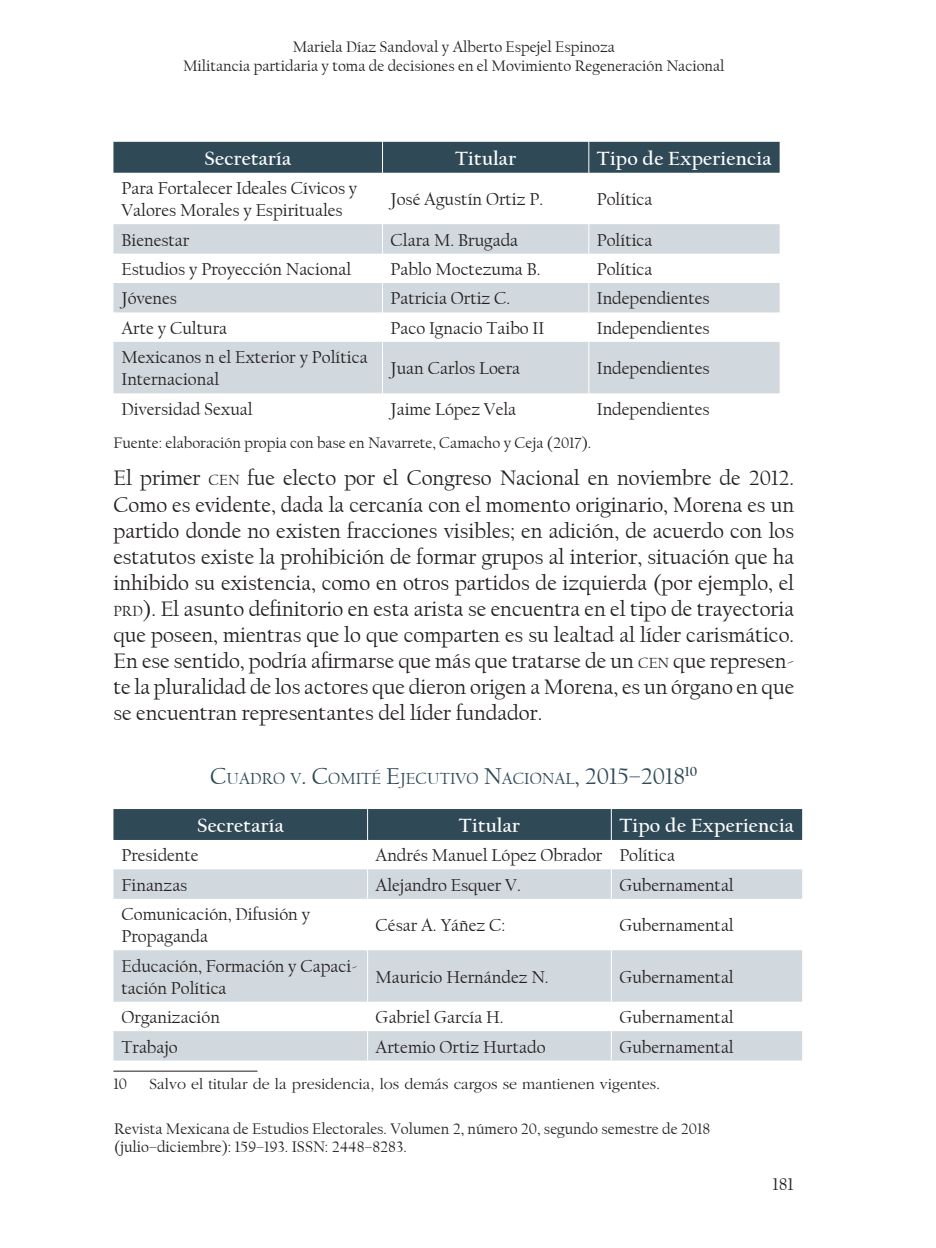
<style>
.page{position:relative;width:936px;height:1248px;background:#fff}
.page>*{position:absolute;margin:0;border:0;box-sizing:border-box;transform-origin:0 0}
.t1{font:22px/26px "Californian FB";color:#241f1f;text-align:justify}
.t2{font:700 20px "Californian FB";letter-spacing:.01em;color:#fff}
.t3{font:18px/22px "Californian FB";color:#241f1f}
.t4{font:16.8px "Californian FB";color:#2f4957}
.t5{font:16px/18px "Californian FB";color:#241f1f}
.t6{font:300 16px "Garamond";color:#241f1f}
.s1{font-size:15.4px}
.s2{font-size:24px}
</style>
<div class="page">
<div style="left:113px;top:142px;width:666px;height:31px;background:#2f4957"></div>
<svg style="left:113px;top:224px;width:666px;height:169px;fill:#d1d9de"></svg>
<hr style="left:382px;top:142px;width:1px;height:31px;background:#fff">
<hr style="left:588px;top:142px;width:1px;height:31px;background:#fff">
<svg style="left:382px;top:224px;width:1px;height:29px"></svg>
<svg style="left:588px;top:224px;width:1px;height:29px"></svg>
<hr style="left:382px;top:253px;width:1px;height:30px;background:#fff">
<hr style="left:588px;top:253px;width:1px;height:30px;background:#fff">
<svg style="left:382px;top:283px;width:1px;height:29px"></svg>
<svg style="left:588px;top:283px;width:1px;height:29px"></svg>
<hr style="left:382px;top:312px;width:1px;height:30px;background:#fff">
<hr style="left:588px;top:312px;width:1px;height:30px;background:#fff">
<hr style="left:382px;top:342px;width:1px;height:51px;background:#fff">
<hr style="left:588px;top:342px;width:1px;height:51px;background:#fff">
<div style="left:113px;top:809px;width:689px;height:30px;background:#2f4957"></div>
<svg style="left:113px;top:869px;width:689px;height:191px;fill:#d1d9de"></svg>
<svg style="left:367px;top:869px;width:1px;height:29px"></svg>
<svg style="left:611px;top:869px;width:1px;height:29px"></svg>
<hr style="left:367px;top:898px;width:1px;height:52px;background:#fff">
<hr style="left:611px;top:898px;width:1px;height:52px;background:#fff">
<hr style="left:367px;top:950px;width:1px;height:51px;background:#fff">
<hr style="left:611px;top:950px;width:1px;height:51px;background:#fff">
<hr style="left:367px;top:1001px;width:1px;height:30px;background:#fff">
<hr style="left:611px;top:1001px;width:1px;height:30px;background:#fff">
<svg style="left:367px;top:1031px;width:1px;height:29px"></svg>
<svg style="left:611px;top:1031px;width:1px;height:29px"></svg>
<hr style="left:367px;top:809px;width:1px;height:30px;background:#fff">
<hr style="left:611px;top:809px;width:1px;height:30px;background:#fff">
<hr style="left:113px;top:1070px;width:144px;height:1px;background:#241f1f">
<p class="t5" style="left:183px;top:37px;width:543px;line-height:19.2px;text-align:center">Mariela Díaz Sandoval y Alberto Espejel Espinoza<br>Militancia partidaria y toma de decisiones en el Movimiento Regeneración Nacional</p>
<p class="t2" style="left:204px;top:147px;width:88px">Secretaría</p>
<p class="t2" style="left:455px;top:147px;width:63px">Titular</p>
<p class="t2" style="left:596px;top:147px;width:176px">Tipo de Experiencia</p>
<p class="t3" style="left:121px;top:177px;width:237px">Para Fortalecer Ideales Cívicos y<br>Valores Morales y Espirituales</p>
<p class="t3" style="left:390px;top:188px;width:154px">José Agustín Ortiz P.</p>
<p class="t3" style="left:596px;top:188px;width:57px">Política</p>
<p class="t3" style="left:121px;top:229px;width:69px">Bienestar</p>
<p class="t3" style="left:390px;top:229px;width:129px">Clara M. Brugada</p>
<p class="t3" style="left:596px;top:229px;width:57px">Política</p>
<p class="t3" style="left:121px;top:258px;width:231px">Estudios y Proyección Nacional</p>
<p class="t3" style="left:390px;top:258px;width:152px">Pablo Moctezuma B.</p>
<p class="t3" style="left:596px;top:258px;width:57px">Política</p>
<p class="t3" style="left:121px;top:288px;width:57px">Jóvenes</p>
<p class="t3" style="left:390px;top:288px;width:121px">Patricia Ortiz C.</p>
<p class="t3" style="left:596px;top:288px;width:114px">Independientes</p>
<p class="t3" style="left:121px;top:317px;width:107px">Arte y Cultura</p>
<p class="t3" style="left:390px;top:317px;width:155px">Paco Ignacio Taibo II</p>
<p class="t3" style="left:596px;top:317px;width:114px">Independientes</p>
<p class="t3" style="left:121px;top:346px;width:248px">Mexicanos n el Exterior y Política<br>Internacional</p>
<p class="t3" style="left:390px;top:357px;width:131px">Juan Carlos Loera</p>
<p class="t3" style="left:596px;top:357px;width:114px">Independientes</p>
<p class="t3" style="left:121px;top:398px;width:133px">Diversidad Sexual</p>
<p class="t3" style="left:390px;top:398px;width:127px">Jaime López Vela</p>
<p class="t3" style="left:596px;top:398px;width:114px">Independientes</p>
<p class="t5" style="left:113px;top:434px;width:479px">Fuente: elaboración propia con base en Navarrete, Camacho y Ceja (2017).</p>
<p class="t1" style="left:113px;top:465px;width:682px">El primer <span class="s1">CEN</span> fue electo por el Congreso Nacional en noviembre de 2012.<br>Como es evidente, dada la cercanía con el momento originario, Morena es un partido donde no existen fracciones visibles; en adición, de acuerdo con los estatutos existe la prohibición de formar grupos al interior, situación que ha inhibido su existencia, como en otros partidos de izquierda (por ejemplo, el <span class="s1">PRD</span>). El asunto definitorio en esta arista se encuentra en el tipo de trayectoria que poseen, mientras que lo que comparten es su lealtad al líder carismático.<br>En ese sentido, podría afirmarse que más que tratarse de un <span class="s1">CEN</span> que represen&shy;te la pluralidad de los actores que dieron origen a Morena, es un órgano en que se encuentran representantes del líder fundador.</p>
<p class="t4" style="left:210px;top:769px;width:489px"><span class="s2">C</span>UADRO V<span class="s2">. C</span>OMITÉ <span class="s2">E</span>JECUTIVO <span class="s2">N</span>ACIONAL<span class="s2">, 2015–2018</span><sup>10</sup></p>
<p class="t2" style="left:197px;top:814px;width:88px">Secretaría</p>
<p class="t2" style="left:459px;top:814px;width:63px">Titular</p>
<p class="t2" style="left:619px;top:814px;width:176px">Tipo de Experiencia</p>
<p class="t3" style="left:121px;top:844px;width:79px">Presidente</p>
<p class="t3" style="left:375px;top:844px;width:301px">Andrés Manuel López Obrador Política</p>
<p class="t3" style="left:121px;top:874px;width:67px">Finanzas</p>
<p class="t3" style="left:375px;top:874px;width:147px">Alejandro Esquer V.</p>
<p class="t3" style="left:619px;top:874px;width:116px">Gubernamental</p>
<p class="t3" style="left:121px;top:903px;width:190px">Comunicación, Difusión y<br>Propaganda</p>
<p class="t3" style="left:375px;top:914px;width:131px">César A. Yáñez C:</p>
<p class="t3" style="left:619px;top:914px;width:116px">Gubernamental</p>
<p class="t3" style="left:121px;top:954px;width:237px">Educación, Formación y Capaci&shy;tación Política</p>
<p class="t3" style="left:375px;top:965px;width:174px">Mauricio Hernández N.</p>
<p class="t3" style="left:619px;top:965px;width:116px">Gubernamental</p>
<p class="t3" style="left:121px;top:1006px;width:100px">Organización</p>
<p class="t3" style="left:375px;top:1006px;width:130px">Gabriel García H.</p>
<p class="t3" style="left:619px;top:1006px;width:116px">Gubernamental</p>
<p class="t3" style="left:121px;top:1035px;width:58px">Trabajo</p>
<p class="t3" style="left:375px;top:1035px;width:171px">Artemio Ortiz Hurtado</p>
<p class="t3" style="left:619px;top:1035px;width:116px">Gubernamental</p>
<p class="t5" style="left:113px;top:1075px;width:15px">10</p>
<p class="t6" style="left:149px;top:1075px;width:512px">Salvo el titular de la presidencia, los demás cargos se mantienen vigentes.</p>
<p class="t5" style="left:114px;top:1119px;width:597px">Revista Mexicana de Estudios Electorales. Volumen 2, número 20, segundo semestre de 2018 (julio–diciembre): 159–193. ISSN: 2448–8283.</p>
<p class="t3" style="left:772px;top:1173px;width:22px">181</p>
</div>
